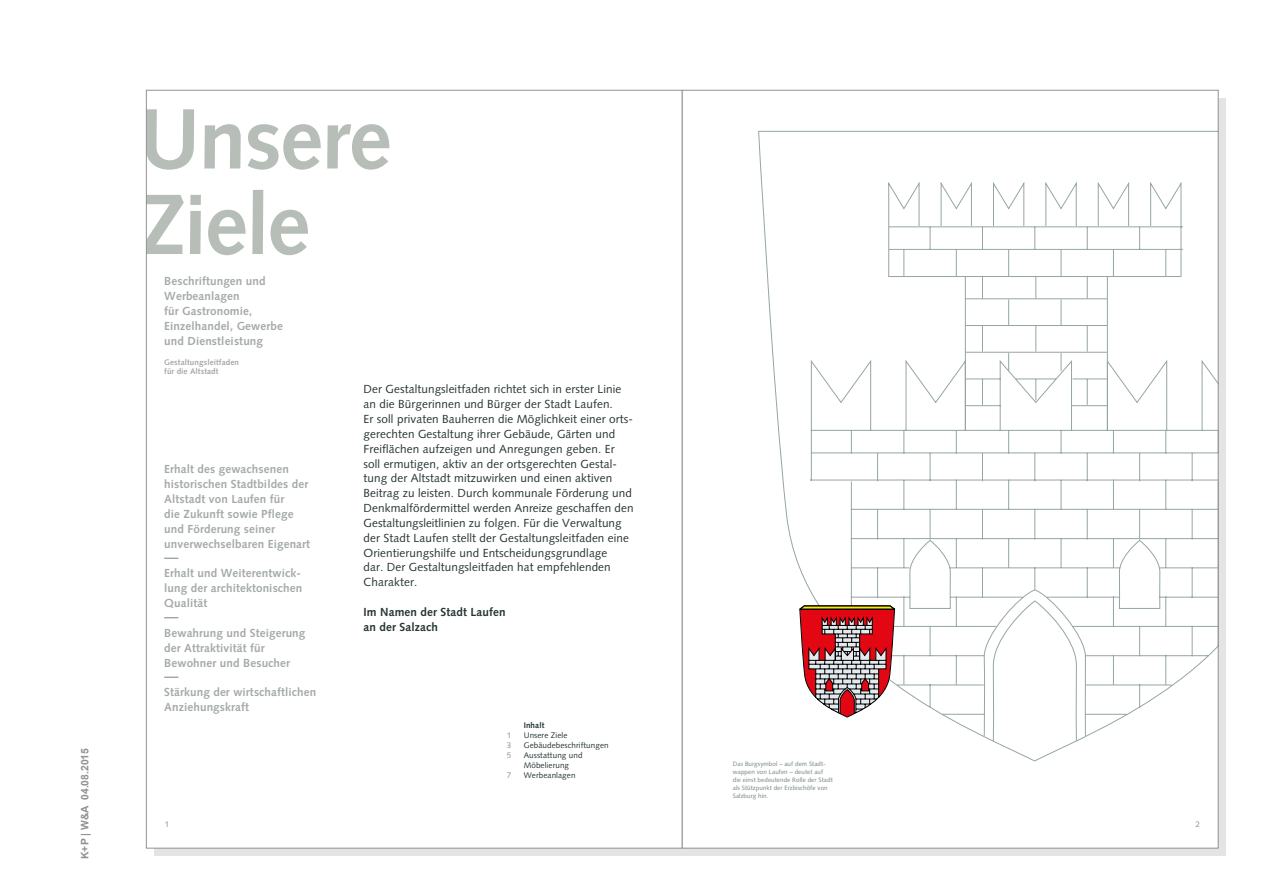
<style>
.page{position:relative;width:1263px;height:893px;background:#fff}
.page>*{position:absolute;margin:0;border:0;box-sizing:border-box;transform-origin:0 0}
.t1{font:700 85.5px/85.5px "Syntax";letter-spacing:-.02em;color:#b7beb8}
.t2{font:11.7px/14.9px "Syntax";letter-spacing:.01em;color:#263434}
.t3{font:700 11.7px/14.9px "Syntax";letter-spacing:.01em;color:#a4aba6}
.t4{font:700 11.7px/14.9px "Syntax";letter-spacing:.01em;color:#263434}
.t5{font:700 10.35px "Arial";color:#929292}
.t6{font:8.1px/9.9px "Syntax";letter-spacing:.01em;color:#263434}
.t7{font:700 8.1px/9.9px "Syntax";letter-spacing:.01em;color:#a4aba6}
.t8{font:8.1px/9.9px "Syntax";color:#849493;text-align:justify}
.t9{font:700 8.1px "Syntax";letter-spacing:.01em;color:#263434}
.t10{font:6.3px/8.1px "Syntax";letter-spacing:.01em;color:#748582}
</style>
<div class="page">
<svg style="left:164px;top:558px;width:14px;height:1px"></svg>
<svg style="left:164px;top:617px;width:14px;height:1px"></svg>
<svg style="left:164px;top:677px;width:14px;height:1px"></svg>
<svg style="left:758px;top:131px;width:458px;height:630px"></svg>
<svg style="left:799px;top:605px;width:96px;height:112px"></svg>
<hr style="left:682px;top:90px;width:1px;height:758px;background:#7c7b7b">
<p class="t5" style="left:78px;top:859px;width:112px;rotate:-90deg">K+P | W&amp;A 04.08.2015</p>
<h1 class="t1" style="left:139px;top:97px;width:254px">Unsere<br>Ziele</h1>
<p class="t3" style="left:164px;top:274px;width:120px">Beschriftungen und<br>Werbeanlagen<br>für Gastronomie,<br>Einzelhandel, Gewerbe und Dienstleistung</p>
<p class="t7" style="left:164px;top:357px;width:76px">Gestaltungsleitfaden für die Altstadt</p>
<p class="t3" style="left:164px;top:462px;width:147px">Erhalt des gewachsenen historischen Stadtbildes der<br>Altstadt von Laufen für<br>die Zukunft sowie Pflege und Förderung seiner unverwechselbaren Eigenart</p>
<p class="t3" style="left:164px;top:566px;width:140px">Erhalt und Weiterentwick&shy;lung der architektonischen<br>Qualität</p>
<p class="t3" style="left:164px;top:625px;width:143px">Bewahrung und Steigerung der Attraktivität für<br>Bewohner und Besucher</p>
<p class="t3" style="left:164px;top:685px;width:154px">Stärkung der wirtschaftlichen<br>Anziehungskraft</p>
<p class="t2" style="left:364px;top:382px;width:271px">Der Gestaltungsleitfaden richtet sich in erster Linie an die Bürgerinnen und Bürger der Stadt Laufen.<br>Er soll privaten Bauherren die Möglichkeit einer orts&shy;gerechten Gestaltung ihrer Gebäude, Gärten und Freiflächen aufzeigen und Anregungen geben. Er soll ermutigen, aktiv an der ortsgerechten Gestal&shy;tung der Altstadt mitzuwirken und einen aktiven Beitrag zu leisten. Durch kommunale Förderung und Denkmalfördermittel werden Anreize geschaffen den Gestaltungsleitlinien zu folgen. Für die Verwaltung der Stadt Laufen stellt der Gestaltungsleitfaden eine Orientierungshilfe und Entscheidungsgrundlage<br>dar. Der Gestaltungsleitfaden hat empfehlenden Charakter.</p>
<p class="t4" style="left:364px;top:605px;width:143px">Im Namen der Stadt Laufen an der Salzach</p>
<p class="t9" style="left:524px;top:721px;width:22px">Inhalt</p>
<p class="t6" style="left:524px;top:730px;width:86px">Unsere Ziele<br>Gebäudebeschriftungen<br>Ausstattung und<br>Möbelierung<br>Werbeanlagen</p>
<p class="t8" style="left:507px;top:730px;width:6px">1<br>3<br>5</p>
<p class="t8" style="left:507px;top:770px;width:6px">7</p>
<p class="t10" style="left:733px;top:760px;width:101px">Das Burgsymbol – auf dem Stadt&shy;wappen von Laufen – deutet auf die einst bedeutende Rolle der Stadt als Stützpunkt der Erzbischöfe von<br>Salzburg hin.</p>
<p class="t8" style="left:165px;top:819px;width:6px">1</p>
<p class="t8" style="left:1195px;top:819px;width:6px">2</p>
</div>
